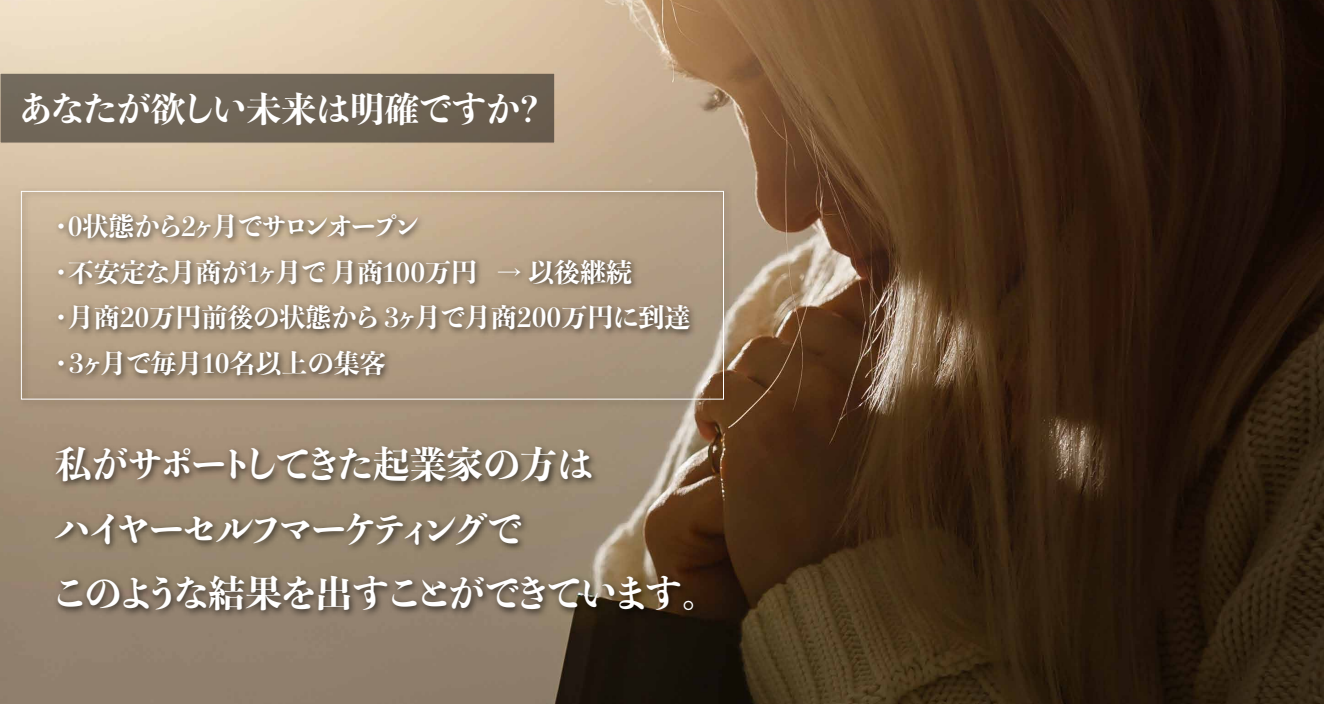
<style>
.page{position:relative;width:1324px;height:704px;background:#fff}
.page>*{position:absolute;margin:0;border:0;box-sizing:border-box;transform-origin:0 0}
.t1{font:800 36.81px/64.4px "Toppan Bunkyu Midashi Mincho Std N";letter-spacing:-.11em;color:#fff}
.t2{font:800 34.81px "Toppan Bunkyu Midashi Mincho Std N";letter-spacing:-.02em;color:#fff}
.t3{font:800 26px/45.5px "Toppan Bunkyu Midashi Mincho Std N";color:#fff}
</style>
<div class="page">
<img style="left:0;top:0;width:1323px;height:703px">
<div style="left:0;top:73px;width:555px;height:70px;background:#6f6557"></div>
<img style="left:13px;top:183px;width:722px;height:228px">
<div style="left:21px;top:191px;width:702px;height:208px;border:1px solid #fff"></div>
<img style="left:47px;top:438px;width:664px;height:192px">
<h2 class="t2" style="left:18px;top:82px;width:521px">あなたが欲しい未来は明確ですか?</h2>
<p class="t3" style="left:48px;top:202px;width:643px">・0状態から2ヶ月でサロンオープン<br>・不安定な月商が1ヶ月で 月商100万円 → 以後継続<br>・月商20万円前後の状態から 3ヶ月で月商200万円に到達・３ヶ月で毎月10名以上の集客</p>
<h1 class="t1" style="left:52px;top:430px;width:668px">私がサポートしてきた起業家の方は<br>ハイヤーセルフマーケティングで<br>このような結果を出すことができています。</h1>
</div>
